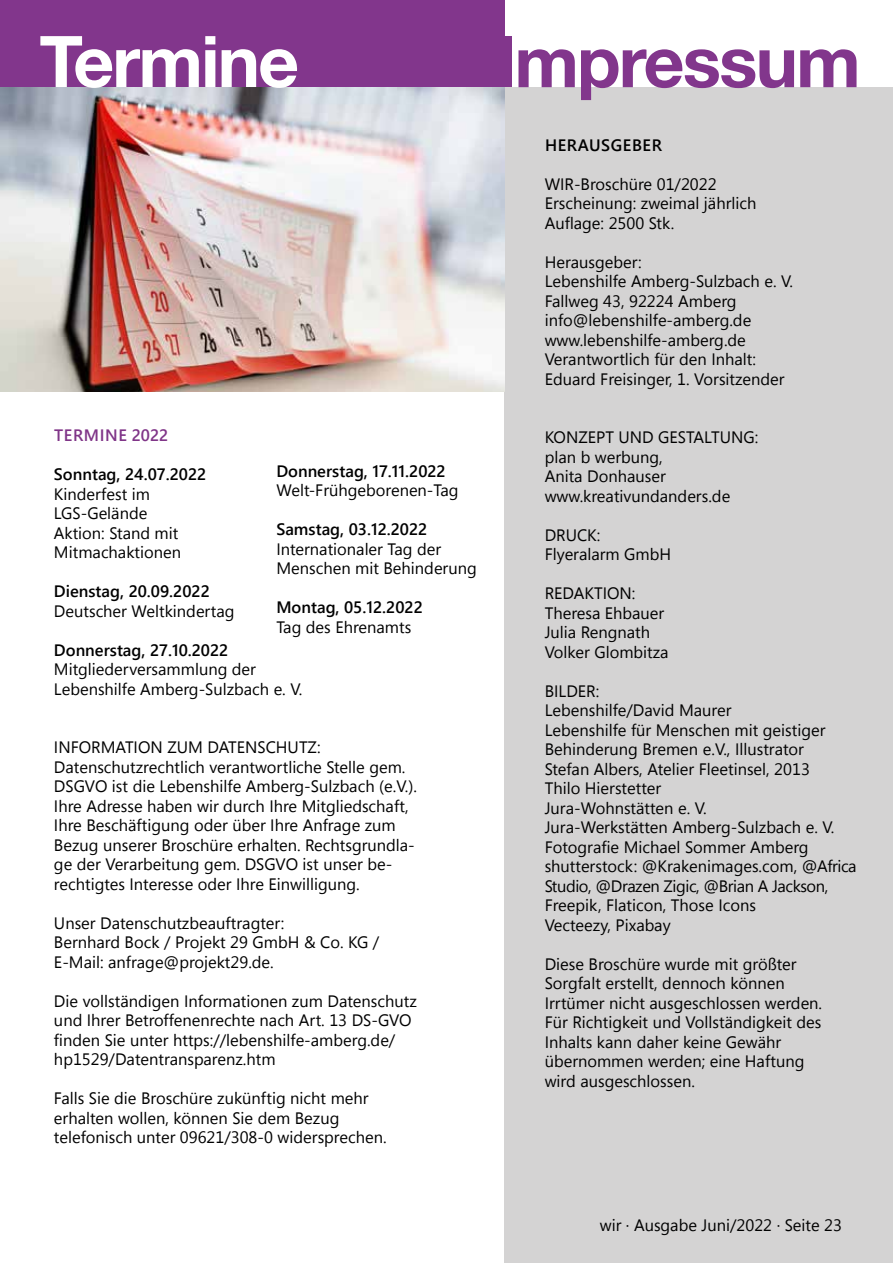
<style>
.page{position:relative;width:893px;height:1263px;background:#fff}
.page>*{position:absolute;margin:0;border:0;box-sizing:border-box;transform-origin:0 0}
.t1{font:700 71.25px "Helvetica Neue";letter-spacing:-.025em;color:#82368c}
.t2{font:700 71.25px "Helvetica Neue";letter-spacing:-.025em;color:#fff}
.t3{font:16.5px/19.5px "Segoe UI";color:#000}
.t4{font:600 16.5px "Segoe UI";color:#000}
.t5{font:600 16.5px "Segoe UI";letter-spacing:.035em;color:#000}
.t6{font:600 16.5px "Segoe UI";letter-spacing:.035em;color:#803588}
</style>
<div class="page">
<div style="left:505px;top:87px;width:388px;height:1176px;background:#d4d3d3"></div>
<div style="left:0;top:0;width:505px;height:87px;background:#82368c"></div>
<img style="left:0;top:87px;width:505px;height:304px">
<h1 class="t2" style="left:39px;top:6px;width:261px">Termine</h1>
<p class="t6" style="left:54px;top:422px;width:116px">TERMINE 2022</p>
<p class="t4" style="left:54px;top:461px;width:154px">Sonntag, 24.07.2022</p>
<p class="t3" style="left:54px;top:484px;width:129px">Kinderfest im<br>LGS-Gelände<br>Aktion: Stand mit<br>Mitmachaktionen</p>
<p class="t4" style="left:54px;top:578px;width:157px">Dienstag, 20.09.2022</p>
<p class="t3" style="left:54px;top:601px;width:182px">Deutscher Weltkindertag</p>
<p class="t4" style="left:54px;top:637px;width:176px">Donnerstag, 27.10.2022</p>
<p class="t3" style="left:54px;top:659px;width:250px">Mitgliederversammlung der<br>Lebenshilfe Amberg-Sulzbach e. V.</p>
<p class="t4" style="left:276px;top:457px;width:171px">Donnerstag, 17.11.2022</p>
<p class="t3" style="left:276px;top:480px;width:184px">Welt-Frühgeborenen-Tag</p>
<p class="t4" style="left:276px;top:516px;width:153px">Samstag, 03.12.2022</p>
<p class="t3" style="left:276px;top:538px;width:202px">Internationaler Tag der<br>Menschen mit Behinderung</p>
<p class="t4" style="left:276px;top:594px;width:148px">Montag, 05.12.2022</p>
<p class="t3" style="left:276px;top:617px;width:136px">Tag des Ehrenamts</p>
<p class="t3" style="left:54px;top:737px;width:364px">INFORMATION ZUM DATENSCHUTZ:<br>Datenschutzrechtlich verantwortliche Stelle gem.<br>DSGVO ist die Lebenshilfe Amberg-Sulzbach (e.V.).<br>Ihre Adresse haben wir durch Ihre Mitgliedschaft, Ihre Beschäftigung oder über Ihre Anfrage zum Bezug unserer Broschüre erhalten. Rechtsgrundla&shy;ge der Verarbeitung gem. DSGVO ist unser be&shy;rechtigtes Interesse oder Ihre Einwilligung.</p>
<p class="t3" style="left:54px;top:913px;width:327px">Unser Datenschutzbeauftragter:<br>Bernhard Bock / Projekt 29 GmbH &amp; Co. KG /<br>E-Mail: anfrage@projekt29.de.</p>
<p class="t3" style="left:54px;top:991px;width:364px">Die vollständigen Informationen zum Datenschutz und Ihrer Betroffenenrechte nach Art. 13 DS-GVO finden Sie unter https://lebenshilfe-amberg.de/ hp1529/Datentransparenz.htm</p>
<p class="t3" style="left:54px;top:1088px;width:334px">Falls Sie die Broschüre zukünftig nicht mehr erhalten wollen, können Sie dem Bezug telefonisch unter 09621/308-0 widersprechen.</p>
<h1 class="t1" style="left:495px;top:6px;width:367px">Impressum</h1>
<p class="t5" style="left:545px;top:131px;width:118px">HERAUSGEBER</p>
<p class="t3" style="left:545px;top:173px;width:213px">WIR-Broschüre 01/2022<br>Erscheinung: zweimal jährlich<br>Auflage: 2500 Stk.</p>
<p class="t3" style="left:545px;top:251px;width:250px">Herausgeber:<br>Lebenshilfe Amberg-Sulzbach e. V.<br>Fallweg 43, 92224 Amberg info@lebenshilfe-amberg.de www.lebenshilfe-amberg.de<br>Verantwortlich für den Inhalt:<br>Eduard Freisinger, 1. Vorsitzender</p>
<p class="t3" style="left:545px;top:427px;width:215px">KONZEPT UND GESTALTUNG: plan b werbung,<br>Anita Donhauser www.kreativundanders.de</p>
<p class="t3" style="left:545px;top:524px;width:128px">DRUCK:<br>Flyeralarm GmbH</p>
<p class="t3" style="left:545px;top:583px;width:125px">REDAKTION:<br>Theresa Ehbauer<br>Julia Rengnath<br>Volker Glombitza</p>
<p class="t3" style="left:545px;top:680px;width:313px">BILDER:<br>Lebenshilfe/David Maurer<br>Lebenshilfe für Menschen mit geistiger<br>Behinderung Bremen e.V., Illustrator<br>Stefan Albers, Atelier Fleetinsel, 2013<br>Thilo Hierstetter<br>Jura-Wohnstätten e. V.<br>Jura-Werkstätten Amberg-Sulzbach e. V.<br>Fotografie Michael Sommer Amberg shutterstock: @Krakenimages.com, @Africa<br>Studio, @Drazen Zigic, @Brian A Jackson,<br>Freepik, Flaticon, Those Icons<br>Vecteezy, Pixabay</p>
<p class="t3" style="left:545px;top:954px;width:279px">Diese Broschüre wurde mit größter Sorgfalt erstellt, dennoch können Irrtümer nicht ausgeschlossen werden.<br>Für Richtigkeit und Vollständigkeit des Inhalts kann daher keine Gewähr übernommen werden; eine Haftung wird ausgeschlossen.</p>
<p class="t3" style="left:600px;top:1215px;width:244px">wir · Ausgabe Juni/2022 · Seite 23</p>
</div>
